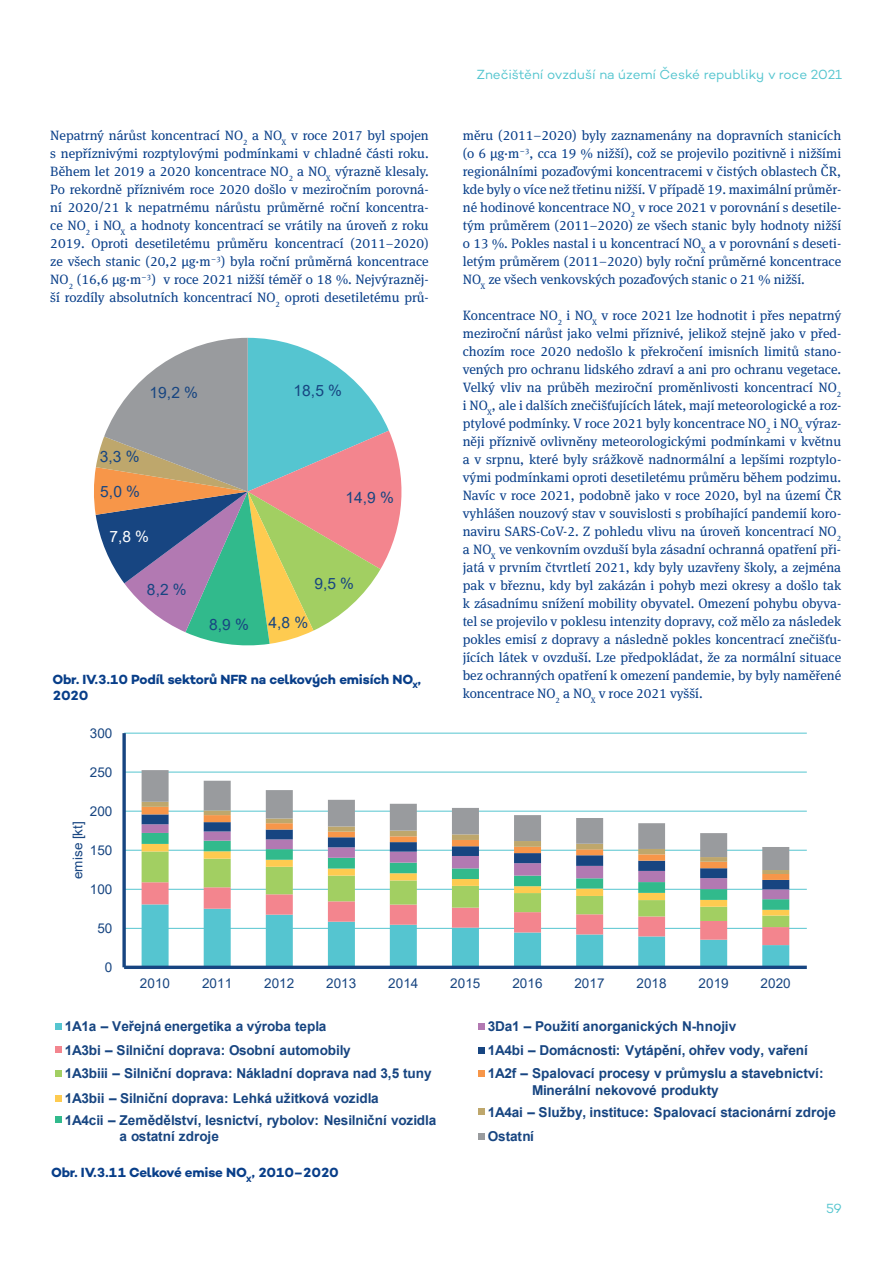
<style>
.page{position:relative;width:893px;height:1263px;background:#fff}
.page>*{position:absolute;margin:0;border:0;box-sizing:border-box;transform-origin:0 0}
.t1{font:15.6px "Arial";color:#174581}
.t2{font:15.6px "Arial";color:#fff}
.t3{font:700 13.65px/23.2px "Arial";letter-spacing:-.01em;color:#174581}
.t4{font:13.5px/18px "Meta Serif Pro";color:#083e89;text-align:justify}
.t5{font:700 13.5px/16.5px "Campton";letter-spacing:-.01em;color:#083e89}
.t6{font:13.5px "Arial";letter-spacing:.005em;color:#174581}
.t7{font:13.5px "Campton";letter-spacing:-.01em;color:#54c5cf}
</style>
<div class="page">
<hr style="left:124px;top:928px;width:683px;height:1px;background:#55c5d0">
<hr style="left:124px;top:889px;width:683px;height:1px;background:#55c5d0">
<hr style="left:124px;top:850px;width:683px;height:1px;background:#55c5d0">
<hr style="left:124px;top:811px;width:683px;height:1px;background:#55c5d0">
<hr style="left:124px;top:772px;width:683px;height:1px;background:#55c5d0">
<hr style="left:124px;top:733px;width:683px;height:1px;background:#55c5d0">
<svg style="left:142px;top:927px;width:647px;height:39px"></svg>
<svg style="left:142px;top:915px;width:647px;height:12px"></svg>
<svg style="left:142px;top:910px;width:647px;height:5px"></svg>
<svg style="left:142px;top:899px;width:647px;height:11px"></svg>
<svg style="left:142px;top:889px;width:647px;height:10px"></svg>
<svg style="left:142px;top:880px;width:647px;height:9px"></svg>
<svg style="left:142px;top:874px;width:647px;height:6px"></svg>
<svg style="left:142px;top:870px;width:647px;height:4px"></svg>
<svg style="left:142px;top:770px;width:647px;height:100px"></svg>
<hr style="left:124px;top:966px;width:683px;height:3px;background:#174581">
<svg style="left:122px;top:733px;width:4px;height:234px"></svg>
<div style="left:55px;top:1023px;width:7px;height:7px;background:#55c5d0"></div>
<div style="left:55px;top:1046px;width:7px;height:7px;background:#f3858e"></div>
<div style="left:55px;top:1070px;width:7px;height:7px;background:#a2cf62"></div>
<div style="left:55px;top:1095px;width:7px;height:6px;background:#fecb50"></div>
<div style="left:55px;top:1116px;width:7px;height:7px;background:#31ba8c"></div>
<div style="left:478px;top:1023px;width:7px;height:7px;background:#b279b2"></div>
<div style="left:478px;top:1047px;width:7px;height:6px;background:#174581"></div>
<div style="left:478px;top:1070px;width:7px;height:7px;background:#f79649"></div>
<div style="left:478px;top:1108px;width:7px;height:7px;background:#bea76c"></div>
<div style="left:478px;top:1133px;width:7px;height:7px;background:#999b9e"></div>
<svg style="left:94px;top:338px;width:308px;height:308px"></svg>
<div style="left:209px;top:616px;width:40px;height:18px;background:#31ba8c"></div>
<p class="t7" style="left:476px;top:66px;width:367px">Znečištění ovzduší na území České republiky v roce 2021</p>
<p class="t4" style="left:50px;top:126px;width:380px">Nepatrný nárůst koncentrací NO<sub>2</sub> a NO<sub>X</sub> v roce 2017 byl spojen s nepříznivými rozptylovými podmínkami v chladné části roku.<br>Během let 2019 a 2020 koncentrace NO<sub>2</sub> a NO<sub>X</sub> výrazně klesaly.<br>Po rekordně příznivém roce 2020 došlo v meziročním porovná&shy;ní 2020/21 k nepatrnému nárůstu průměrné roční koncentra&shy;ce NO<sub>2</sub> i NO<sub>X</sub> a hodnoty koncentrací se vrátily na úroveň z roku 2019. Oproti desetiletému průměru koncentrací (2011−2020) ze všech stanic (20,2 µg·m<sup>–</sup><sup>3</sup>) byla roční průměrná koncentrace NO<sub>2</sub> (16,6 µg·m<sup>–</sup><sup>3</sup>) v roce 2021 nižší téměř o 18 %. Nejvýrazněj&shy;ší rozdíly absolutních koncentrací NO<sub>2</sub> oproti desetiletému prů-</p>
<p class="t4" style="left:463px;top:126px;width:380px">měru (2011–2020) byly zaznamenány na dopravních stanicích (o 6 µg·m<sup>–</sup><sup>3</sup>, cca 19 % nižší), což se projevilo pozitivně i nižšími regionálními pozaďovými koncentracemi v čistých oblastech ČR, kde byly o více než třetinu nižší. V případě 19. maximální průměr&shy;né hodinové koncentrace NO<sub>2</sub> v roce 2021 v porovnání s desetile&shy;tým průměrem (2011−2020) ze všech stanic byly hodnoty nižší o 13 %. Pokles nastal i u koncentrací NO<sub>X</sub> a v porovnání s deseti&shy;letým průměrem (2011–2020) byly roční průměrné koncentrace NO<sub>X</sub> ze všech venkovských pozaďových stanic o 21 % nižší.</p>
<p class="t4" style="left:463px;top:306px;width:380px">Koncentrace NO<sub>2</sub> i NO<sub>X</sub> v roce 2021 lze hodnotit i přes nepatrný meziroční nárůst jako velmi příznivé, jelikož stejně jako v před&shy;chozím roce 2020 nedošlo k překročení imisních limitů stano&shy;vených pro ochranu lidského zdraví a ani pro ochranu vegetace.<br>Velký vliv na průběh meziroční proměnlivosti koncentrací NO<sub>2 </sub>i NO<sub>X</sub>, ale i dalších znečišťujících látek, mají meteorologické a roz&shy;ptylové podmínky. V roce 2021 byly koncentrace NO<sub>2</sub> i NO<sub>X</sub> výraz&shy;něji příznivě ovlivněny meteorologickými podmínkami v květnu a v srpnu, které byly srážkově nadnormální a lepšími rozptylo&shy;vými podmínkami oproti desetiletému průměru během podzimu.<br>Navíc v roce 2021, podobně jako v roce 2020, byl na území ČR vyhlášen nouzový stav v souvislosti s probíhající pandemií koro&shy;naviru SARS-CoV-2. Z pohledu vlivu na úroveň koncentrací NO<sub>2 </sub>a NO<sub>X</sub> ve venkovním ovzduší byla zásadní ochranná opatření při&shy;jatá v prvním čtvrtletí 2021, kdy byly uzavřeny školy, a zejména pak v březnu, kdy byl zakázán i pohyb mezi okresy a došlo tak k zásadnímu snížení mobility obyvatel. Omezení pohybu obyva&shy;tel se projevilo v poklesu intenzity dopravy, což mělo za následek pokles emisí z dopravy a následně pokles koncentrací znečišťu&shy;jících látek v ovzduší. Lze předpokládat, že za normální situace bez ochranných opatření k omezení pandemie, by byly naměřené koncentrace NO<sub>2</sub> a NO<sub>X</sub> v roce 2021 vyšší.</p>
<p class="t1" style="left:294px;top:379px;width:50px">18,5 %</p>
<p class="t1" style="left:150px;top:382px;width:50px">19,2 %</p>
<p class="t1" style="left:100px;top:446px;width:41px">3,3 %</p>
<p class="t1" style="left:100px;top:481px;width:41px">5,0 %</p>
<p class="t1" style="left:345px;top:487px;width:50px">14,9 %</p>
<p class="t2" style="left:109px;top:526px;width:41px">7,8 %</p>
<p class="t1" style="left:314px;top:573px;width:41px">9,5 %</p>
<p class="t1" style="left:147px;top:579px;width:41px">8,2 %</p>
<p class="t1" style="left:209px;top:614px;width:41px">8,9 %</p>
<p class="t1" style="left:268px;top:612px;width:41px">4,8 %</p>
<p class="t5" style="left:52px;top:671px;width:370px">Obr. IV.3.10 Podíl sektorů NFR na celkových emisích NO<sub>X</sub>,<br>2020</p>
<p class="t6" style="left:90px;top:723px;width:24px">300</p>
<p class="t6" style="left:90px;top:762px;width:24px">250</p>
<p class="t6" style="left:90px;top:802px;width:24px">200</p>
<p class="t6" style="left:69px;top:879px;width:59px;rotate:-90deg">emise [kt]</p>
<p class="t6" style="left:90px;top:841px;width:24px">150</p>
<p class="t6" style="left:90px;top:880px;width:24px">100</p>
<p class="t6" style="left:97px;top:919px;width:17px">50</p>
<p class="t6" style="left:105px;top:958px;width:9px">0</p>
<p class="t6" style="left:140px;top:974px;width:32px">2010</p>
<p class="t6" style="left:202px;top:974px;width:32px">2011</p>
<p class="t6" style="left:264px;top:974px;width:32px">2012</p>
<p class="t6" style="left:326px;top:974px;width:32px">2013</p>
<p class="t6" style="left:388px;top:974px;width:32px">2014</p>
<p class="t6" style="left:450px;top:974px;width:32px">2015</p>
<p class="t6" style="left:512px;top:974px;width:32px">2016</p>
<p class="t6" style="left:574px;top:974px;width:32px">2017</p>
<p class="t6" style="left:636px;top:974px;width:32px">2018</p>
<p class="t6" style="left:699px;top:974px;width:32px">2019</p>
<p class="t6" style="left:761px;top:974px;width:32px">2020</p>
<p class="t3" style="left:65px;top:1015px;width:369px">1A1a – Veřejná energetika a výroba tepla<br>1A3bi – Silniční doprava: Osobní automobily<br>1A3biii – Silniční doprava: Nákladní doprava nad 3,5 tuny</p>
<p class="t3" style="left:65px;top:1087px;width:373px;line-height:21.8px">1A3bii – Silniční doprava: Lehká užitková vozidla<br>1A4cii – Zemědělství, lesnictví, rybolov: Nesilniční vozidla</p>
<p class="t3" style="left:120px;top:1125px;width:101px">a ostatní zdroje</p>
<p class="t5" style="left:51px;top:1164px;width:289px">Obr. IV.3.11 Celkové emise NO<sub>X</sub>, 2010–2020</p>
<p class="t3" style="left:488px;top:1015px;width:337px">3Da1 – Použití anorganických N-hnojiv<br>1A4bi – Domácnosti: Vytápění, ohřev vody, vaření<br>1A2f – Spalovací procesy v průmyslu a stavebnictví:</p>
<p class="t3" style="left:488px;top:1079px;width:350px;line-height:22px;text-indent:44px">Minerální nekovové produkty<br>1A4ai – Služby, instituce: Spalovací stacionární zdroje</p>
<p class="t3" style="left:488px;top:1124px;width:48px">Ostatní</p>
<p class="t7" style="left:826px;top:1200px;width:17px">59</p>
</div>
